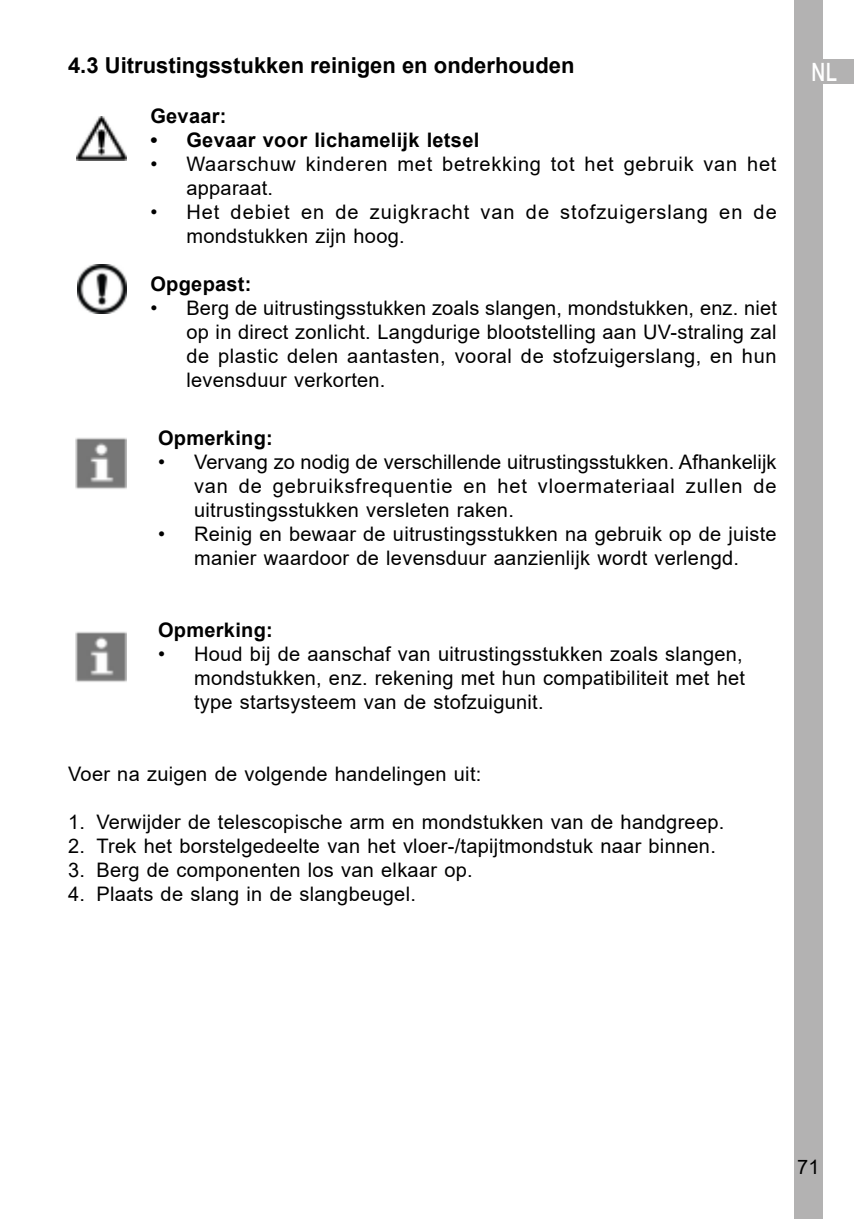
<style>
.page{position:relative;width:868px;height:1219px;background:#fff}
.page>*{position:absolute;margin:0;border:0;box-sizing:border-box;transform-origin:0 0}
.t1{font:500 25.4px "Helvetica Neue LT Std";color:#fff;scale:.75 1}
.t2{font:700 22px "Arial";color:#000}
.t3{font:20px/24px "Arial";letter-spacing:.015em;color:#000;text-align:justify}
.t4{font:20px/24px "Arial";letter-spacing:.045em;color:#000}
.t5{font:700 20px "Arial";letter-spacing:.015em;color:#000}
.t6{font:20px/24px "Arial";letter-spacing:.035em;color:#000}
</style>
<div class="page">
<div style="left:794px;top:0;width:28px;height:1219px;background:#b3b2b2"></div>
<img style="left:76px;top:116px;width:50px;height:45px">
<img style="left:77px;top:264px;width:49px;height:49px">
<img style="left:76px;top:437px;width:50px;height:52px">
<img style="left:76px;top:631px;width:50px;height:51px">
<div style="left:794px;top:60px;width:60px;height:24px;background:#b3b2b2"></div>
<p class="t2" style="left:68px;top:49px;width:508px">4.3 Uitrustingsstukken reinigen en onderhouden</p>
<p class="t5" style="left:150px;top:102px;width:78px">Gevaar:</p>
<p class="t5" style="left:150px;top:126px;width:330px">• Gevaar voor lichamelijk letsel</p>
<p class="t6" style="left:186px;top:152px;width:591px;text-indent:-36px">• Waarschuw kinderen met betrekking tot het gebruik van het apparaat.</p>
<p class="t4" style="left:186px;top:200px;width:592px;text-indent:-36px">• Het debiet en de zuigkracht van de stofzuigerslang en de mondstukken zijn hoog.</p>
<p class="t5" style="left:150px;top:270px;width:103px">Opgepast:</p>
<p class="t3" style="left:186px;top:296px;width:592px;text-indent:-36px">• Berg de uitrustingsstukken zoals slangen, mondstukken, enz. niet op in direct zonlicht. Langdurige blootstelling aan UV-straling zal de plastic delen aantasten, vooral de stofzuigerslang, en hun levensduur verkorten.</p>
<p class="t5" style="left:158px;top:424px;width:116px">Opmerking:</p>
<p class="t3" style="left:194px;top:450px;width:584px;text-indent:-36px">• Vervang zo nodig de verschillende uitrustingsstukken. Afhankelijk van de gebruiksfrequentie en het vloermateriaal zullen de uitrustingsstukken versleten raken.</p>
<p class="t3" style="left:158px;top:522px;width:620px;text-align:center">• Reinig en bewaar de uitrustingsstukken na gebruik op de juiste manier waardoor de levensduur aanzienlijk wordt verlengd.</p>
<p class="t5" style="left:158px;top:616px;width:116px">Opmerking:</p>
<p class="t3" style="left:194px;top:642px;width:552px;text-indent:-36px">• Houd bij de aanschaf van uitrustingsstukken zoals slangen, mondstukken, enz. rekening met hun compatibiliteit met het type startsysteem van de stofzuigunit.</p>
<p class="t3" style="left:68px;top:761px;width:415px">Voer na zuigen de volgende handelingen uit:</p>
<p class="t3" style="left:68px;top:809px;width:657px">1. Verwijder de telescopische arm en mondstukken van de handgreep.</p>
<p class="t3" style="left:68px;top:833px;width:649px">2. Trek het borstelgedeelte van het vloer-/tapijtmondstuk naar binnen.</p>
<p class="t3" style="left:68px;top:857px;width:406px">3. Berg de componenten los van elkaar op.</p>
<p class="t3" style="left:68px;top:881px;width:349px">4. Plaats de slang in de slangbeugel.</p>
<p class="t1" style="left:811px;top:57px;width:35px">NL</p>
<p class="t3" style="left:797px;top:1155px;width:24px">71</p>
</div>
